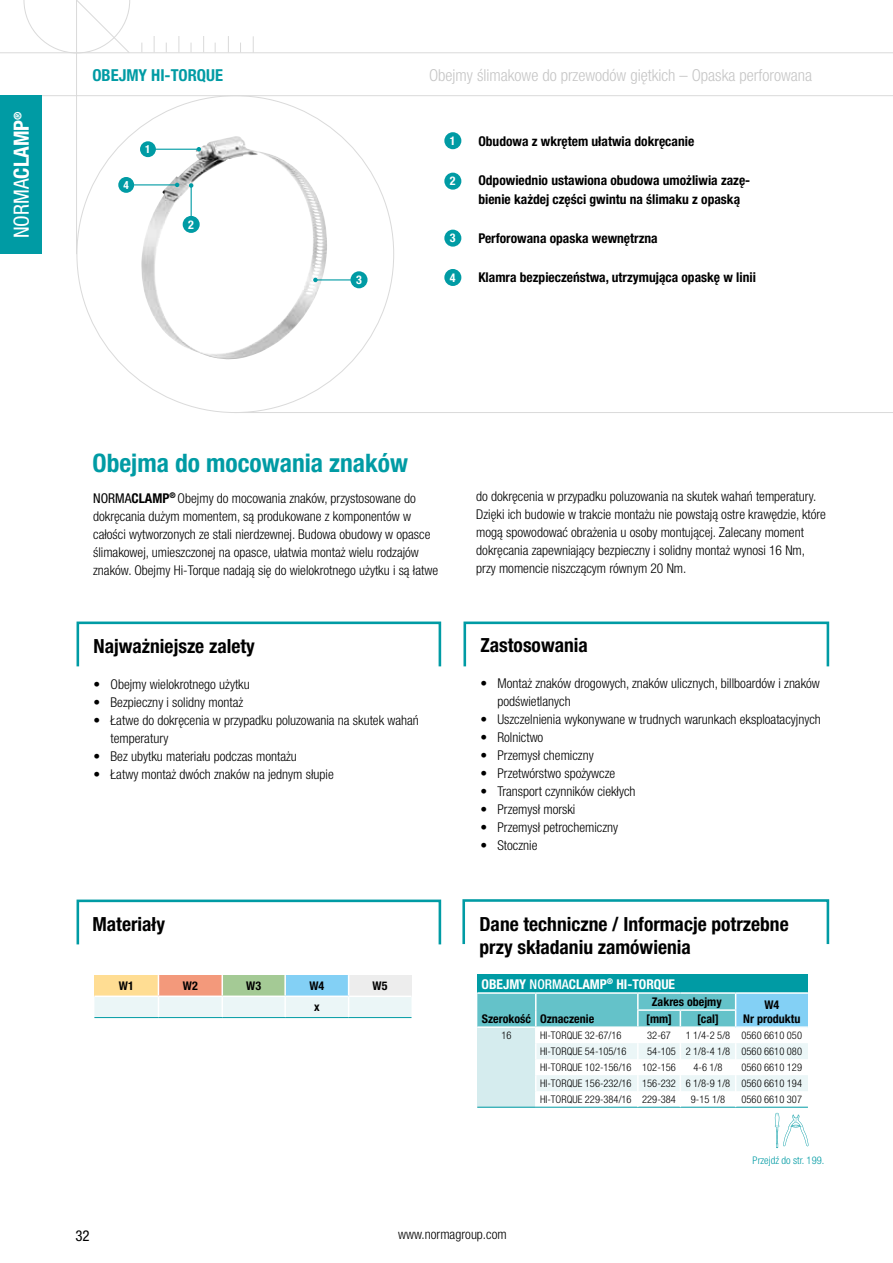
<style>
.page{position:relative;width:893px;height:1263px;background:#fff}
.page>*{position:absolute;margin:0;border:0;box-sizing:border-box;transform-origin:0 0}
.t1{font:700 condensed 25.5px "Helvetica Neue LT Pro";color:#009ba4}
.t2{font:condensed 21px "Helvetica Neue LT Pro";color:#fff}
.t3{font:700 condensed 19.5px/23.4px "Helvetica Neue LT Pro";color:#000}
.t4{font:300 condensed 16.5px "Helvetica Neue LT Pro";color:#c6c6c6}
.t5{font:700 condensed 16.5px "Helvetica Neue LT Pro";color:#009ba4}
.t6{font:condensed 15px "Helvetica Neue LT Pro";color:#000}
.t7{font:300 condensed 13.5px/18px "Helvetica Neue LT Pro";color:#000}
.t8{font:700 condensed 13.5px/19.5px "Helvetica Neue LT Pro";color:#000}
.t9{font:700 condensed 13.5px "Helvetica Neue LT Pro";color:#fff}
.t10{font:700 condensed 12px "Helvetica Neue LT Pro";color:#000}
.t11{font:700 condensed 12px "Helvetica Neue LT Pro";color:#fff}
.t12{font:700 condensed 11.25px "Helvetica Neue LT Pro";color:#fff}
.t13{font:300 condensed 10.5px/16px "Helvetica Neue LT Pro";color:#000}
.t14{font:300 condensed 10.5px "Helvetica Neue LT Pro";color:#009ba4}
.s1{font-weight:700}
.s2{font-weight:400}
.s3{font-weight:500}
</style>
<div class="page">
<hr style="left:0;top:95px;width:893px;height:1px;background:#dadada">
<hr style="left:234px;top:412px;width:659px;height:1px;background:#dadada">
<hr style="left:0;top:52px;width:893px;height:1px;background:#dadada">
<hr style="left:76px;top:0;width:1px;height:254px;background:#dadada">
<svg style="left:24px;top:0;width:106px;height:54px"></svg>
<svg style="left:154px;top:36px;width:1px;height:16px"></svg>
<svg style="left:179px;top:36px;width:1px;height:16px"></svg>
<svg style="left:203px;top:36px;width:1px;height:16px"></svg>
<svg style="left:228px;top:36px;width:1px;height:16px"></svg>
<svg style="left:253px;top:36px;width:1px;height:16px"></svg>
<div style="left:0;top:95px;width:42px;height:159px;background:#009ba4"></div>
<div style="left:444px;top:132px;width:17px;height:17px;background:#009ba4;border-radius:50%"></div>
<div style="left:444px;top:173px;width:17px;height:17px;background:#009ba4;border-radius:50%"></div>
<div style="left:444px;top:230px;width:17px;height:17px;background:#009ba4;border-radius:50%"></div>
<div style="left:77px;top:621px;width:364px;height:47px;border:3px solid #009ba4"></div>
<div style="left:463px;top:621px;width:366px;height:47px;border:3px solid #009ba4"></div>
<div style="left:462px;top:899px;width:367px;height:46px;border:3px solid #009ba4"></div>
<div style="left:477px;top:975px;width:331px;height:18px;background:#009ba4"></div>
<hr style="left:477px;top:1107px;width:59px;height:1px;background:#009ba4">
<hr style="left:536px;top:1107px;width:102px;height:1px;background:#009ba4">
<hr style="left:638px;top:1107px;width:42px;height:1px;background:#009ba4">
<hr style="left:680px;top:1107px;width:56px;height:1px;background:#009ba4">
<hr style="left:736px;top:1107px;width:72px;height:1px;background:#009ba4">
<hr style="left:477px;top:992px;width:59px;height:2px;background:#fff">
<hr style="left:536px;top:992px;width:102px;height:2px;background:#fff">
<hr style="left:638px;top:992px;width:42px;height:2px;background:#fff">
<hr style="left:680px;top:992px;width:56px;height:2px;background:#fff">
<hr style="left:736px;top:992px;width:72px;height:2px;background:#fff">
<svg style="left:477px;top:993px;width:331px;height:114px"></svg>
<hr style="left:477px;top:1026px;width:59px;height:2px;background:#fff">
<hr style="left:536px;top:1026px;width:102px;height:2px;background:#fff">
<hr style="left:638px;top:1026px;width:42px;height:2px;background:#fff">
<hr style="left:680px;top:1026px;width:56px;height:2px;background:#fff">
<hr style="left:736px;top:1026px;width:72px;height:2px;background:#fff">
<svg style="left:94px;top:975px;width:317px;height:42px;background:#dde1d6"></svg>
<hr style="left:94px;top:995px;width:64px;height:2px;background:#fff">
<hr style="left:158px;top:995px;width:64px;height:2px;background:#fff">
<hr style="left:222px;top:995px;width:63px;height:2px;background:#fff">
<hr style="left:285px;top:995px;width:64px;height:2px;background:#fff">
<hr style="left:349px;top:995px;width:62px;height:2px;background:#fff">
<hr style="left:94px;top:1017px;width:64px;height:1px;background:#009ba4">
<hr style="left:158px;top:1017px;width:64px;height:1px;background:#009ba4">
<hr style="left:222px;top:1017px;width:63px;height:1px;background:#009ba4">
<hr style="left:285px;top:1017px;width:64px;height:1px;background:#009ba4">
<hr style="left:349px;top:1017px;width:62px;height:1px;background:#009ba4">
<div style="left:77px;top:899px;width:364px;height:47px;border:3px solid #009ba4"></div>
<svg style="left:775px;top:1113px;width:33px;height:35px"></svg>
<img style="left:141px;top:136px;width:186px;height:224px">
<hr style="left:148px;top:149px;width:51px;height:1px;background:#009ba4">
<svg style="left:197px;top:147px;width:4px;height:4px"></svg>
<hr style="left:315px;top:279px;width:39px;height:1px;background:#009ba4">
<svg style="left:313px;top:278px;width:5px;height:4px"></svg>
<hr style="left:191px;top:185px;width:1px;height:36px;background:#009ba4">
<svg style="left:189px;top:183px;width:4px;height:5px"></svg>
<div style="left:351px;top:271px;width:17px;height:17px;background:#009ba4;border-radius:50%"></div>
<div style="left:140px;top:141px;width:16px;height:16px;background:#009ba4;border-radius:50%"></div>
<div style="left:183px;top:216px;width:17px;height:17px;background:#009ba4;border-radius:50%"></div>
<hr style="left:126px;top:184px;width:51px;height:1px;background:#009ba4">
<svg style="left:175px;top:183px;width:4px;height:4px"></svg>
<div style="left:118px;top:177px;width:16px;height:16px;background:#009ba4;border-radius:50%"></div>
<div style="left:444px;top:269px;width:17px;height:17px;background:#009ba4;border-radius:50%"></div>
<h2 class="t2" style="left:9px;top:238px;width:129px;rotate:-90deg">NORMA<span class="s1">CLAMP</span><sup>®</sup></h2>
<p class="t5" style="left:92px;top:65px;width:132px">OBEJMY HI-TORQUE</p>
<p class="t4" style="left:429px;top:66px;width:385px">Obejmy ślimakowe do przewodów giętkich – Opaska perforowana</p>
<p class="t12" style="left:123px;top:178px;width:7px">4</p>
<p class="t12" style="left:145px;top:142px;width:7px">1</p>
<p class="t11" style="left:188px;top:217px;width:7px">2</p>
<p class="t11" style="left:356px;top:273px;width:7px">3</p>
<p class="t11" style="left:450px;top:133px;width:7px">1</p>
<p class="t11" style="left:450px;top:174px;width:7px">2</p>
<p class="t11" style="left:450px;top:231px;width:7px">3</p>
<p class="t11" style="left:450px;top:270px;width:7px">4</p>
<p class="t8" style="left:478px;top:131px;width:217px">Obudowa z wkrętem ułatwia dokręcanie</p>
<p class="t8" style="left:478px;top:170px;width:273px">Odpowiednio ustawiona obudowa umożliwia zazę&shy;bienie każdej części gwintu na ślimaku z opaską</p>
<p class="t8" style="left:478px;top:228px;width:181px">Perforowana opaska wewnętrzna</p>
<p class="t8" style="left:478px;top:267px;width:279px">Klamra bezpieczeństwa, utrzymująca opaskę w linii</p>
<h1 class="t1" style="left:92px;top:447px;width:317px">Obejma do mocowania znaków</h1>
<p class="t7" style="left:93px;top:489px;width:347px"><span class="s2">NORMA</span><span class="s1">CLAMP</span><sup>®</sup> Obejmy do mocowania znaków, przystosowane do dokręcania dużym momentem, są produkowane z komponentów w całości wytworzonych ze stali nierdzewnej. Budowa obudowy w opasce ślimakowej, umieszczonej na opasce, ułatwia montaż wielu rodzajów znaków. Obejmy Hi-Torque nadają się do wielokrotnego użytku i są łatwe</p>
<p class="t7" style="left:476px;top:487px;width:351px">do dokręcenia w przypadku poluzowania na skutek wahań temperatury.<br>Dzięki ich budowie w trakcie montażu nie powstają ostre krawędzie, które mogą spowodować obrażenia u osoby montującej. Zalecany moment dokręcania zapewniający bezpieczny i solidny montaż wynosi 16 Nm, przy momencie niszczącym równym 20 Nm.</p>
<h3 class="t3" style="left:94px;top:634px;width:163px">Najważniejsze zalety</h3>
<p class="t7" style="left:94px;top:675px;width:158px">• Obejmy wielokrotnego użytku</p>
<p class="t7" style="left:94px;top:693px;width:151px">• Bezpieczny i solidny montaż</p>
<p class="t7" style="left:111px;top:711px;width:310px;text-indent:-17px">• Łatwe do dokręcenia w przypadku poluzowania na skutek wahań temperatury</p>
<p class="t7" style="left:94px;top:747px;width:205px">• Bez ubytku materiału podczas montażu</p>
<p class="t7" style="left:94px;top:765px;width:242px">• Łatwy montaż dwóch znaków na jednym słupie</p>
<h3 class="t3" style="left:92px;top:911px;width:74px">Materiały</h3>
<p class="t10" style="left:119px;top:978px;width:16px">W1</p>
<p class="t10" style="left:183px;top:978px;width:16px">W2</p>
<p class="t10" style="left:246px;top:978px;width:16px">W3</p>
<p class="t10" style="left:309px;top:978px;width:16px">W4</p>
<p class="t10" style="left:373px;top:978px;width:16px">W5</p>
<p class="t10" style="left:314px;top:1000px;width:7px">x</p>
<h3 class="t3" style="left:480px;top:634px;width:109px">Zastosowania</h3>
<p class="t7" style="left:497px;top:675px;width:324px;text-indent:-17px">• Montaż znaków drogowych, znaków ulicznych, billboardów i znaków podświetlanych</p>
<p class="t7" style="left:480px;top:710px;width:342px">• Uszczelnienia wykonywane w trudnych warunkach eksploatacyjnych</p>
<p class="t7" style="left:480px;top:728px;width:64px">• Rolnictwo</p>
<p class="t7" style="left:480px;top:746px;width:115px">• Przemysł chemiczny</p>
<p class="t7" style="left:480px;top:764px;width:136px">• Przetwórstwo spożywcze</p>
<p class="t7" style="left:480px;top:782px;width:157px">• Transport czynników ciekłych</p>
<p class="t7" style="left:480px;top:800px;width:97px">• Przemysł morski</p>
<p class="t7" style="left:480px;top:818px;width:139px">• Przemysł petrochemiczny</p>
<p class="t7" style="left:480px;top:836px;width:58px">• Stocznie</p>
<h3 class="t3" style="left:479px;top:911px;width:311px">Dane techniczne / Informacje potrzebne przy składaniu zamówienia</h3>
<p class="t9" style="left:482px;top:976px;width:195px">OBEJMY <span class="s3">NORMA</span>CLAMP<sup>®</sup> HI-TORQUE</p>
<p class="t10" style="left:482px;top:1011px;width:114px">Szerokość Oznaczenie</p>
<p class="t10" style="left:652px;top:994px;width:71px">Zakres obejmy</p>
<p class="t10" style="left:764px;top:997px;width:16px">W4</p>
<p class="t10" style="left:646px;top:1011px;width:27px">[mm]</p>
<p class="t10" style="left:697px;top:1011px;width:23px">[cal]</p>
<p class="t10" style="left:743px;top:1011px;width:59px">Nr produktu</p>
<p class="t13" style="left:501px;top:1027px;width:12px">16</p>
<p class="t13" style="left:540px;top:1027px;width:83px">HI-TORQUE 32-67/16</p>
<p class="t13" style="left:647px;top:1027px;width:25px">32-67</p>
<p class="t13" style="left:686px;top:1027px;width:118px">1 1/4-2 5/8 0560 6610 050</p>
<p class="t13" style="left:540px;top:1043px;width:88px">HI-TORQUE 54-105/16</p>
<p class="t13" style="left:540px;top:1043px;width:263px;text-indent:107px">54-105 2 1/8-4 1/8 0560 6610 080<br>HI-TORQUE 102-156/16 102-156</p>
<p class="t13" style="left:693px;top:1059px;width:31px">4-6 1/8</p>
<p class="t13" style="left:540px;top:1059px;width:263px;text-align:justify;text-indent:201px">0560 6610 129<br>HI-TORQUE 156-232/16 156-232 6 1/8-9 1/8 0560 6610 194<br>HI-TORQUE 229-384/16 229-384</p>
<p class="t13" style="left:691px;top:1091px;width:36px">9-15 1/8</p>
<p class="t13" style="left:741px;top:1091px;width:62px">0560 6610 307</p>
<p class="t14" style="left:753px;top:1154px;width:73px">Przejdź do str. 199.</p>
<p class="t6" style="left:75px;top:1227px;width:16px">32</p>
<p class="t7" style="left:398px;top:1225px;width:110px">www.normagroup.com</p>
</div>
